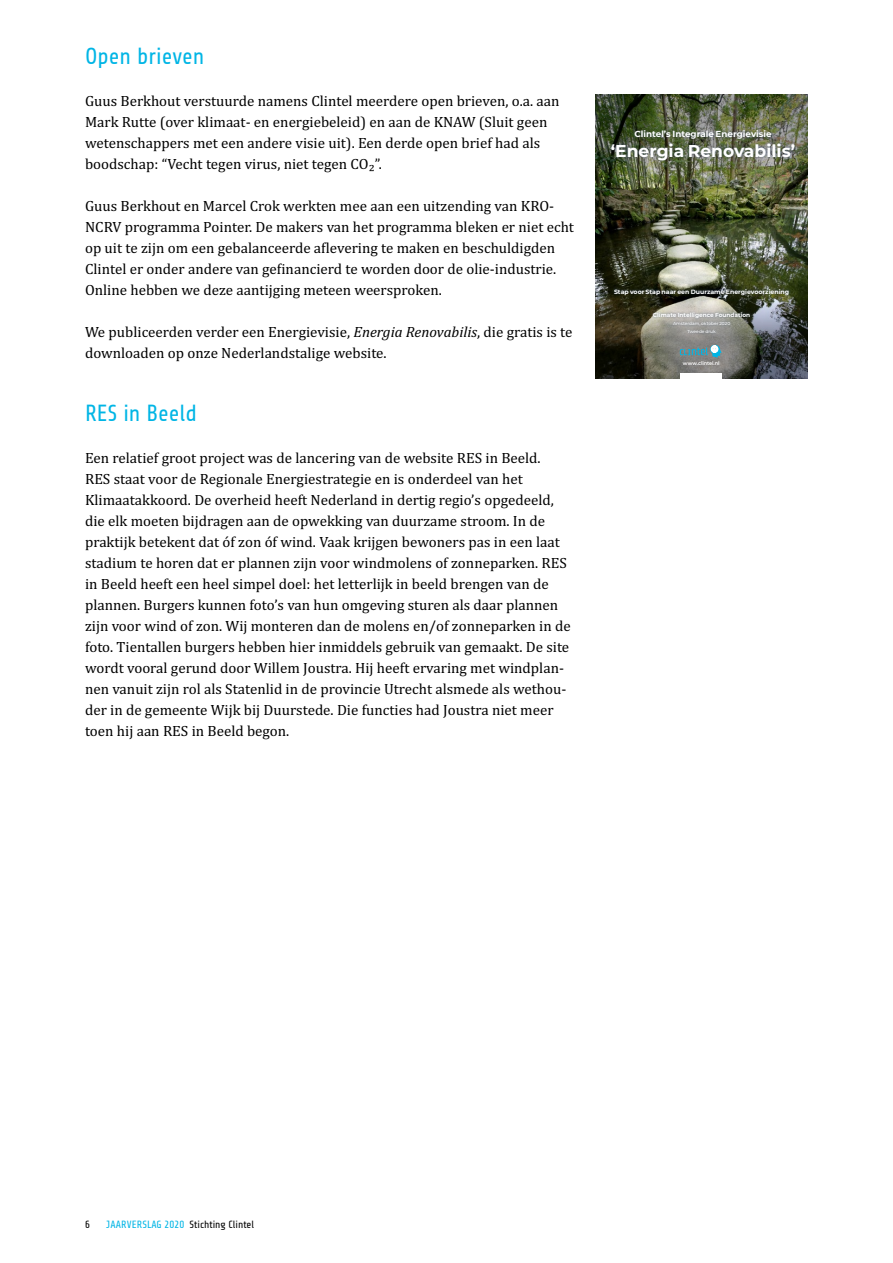
<style>
.page{position:relative;width:893px;height:1263px;background:#fff}
.page>*{position:absolute;margin:0;border:0;box-sizing:border-box;transform-origin:0 0}
.t1{font:23.25px "Share";color:#00b5e5}
.t2{font:700 17.1px "Montserrat";color:#fff}
.t3{font:15px/21px "Cambria";color:#000}
.t4{font:10.5px "Share Tech";color:#000}
.t5{font:10.5px "Share Tech";color:#00b5e5}
.t6{font:700 8.7px "Montserrat";color:#fff}
.t7{font:700 6.15px "Montserrat";color:#fff}
.t8{font:700 5.85px "Montserrat";color:#fff}
.t9{font:600 5.1px "Montserrat";letter-spacing:-.02em;color:#fff}
.t10{font:500 4.35px/7.9px "Montserrat";color:#fff;text-align:center}
.s1{font-style:italic}
.s2{color:#00b5e5}
</style>
<div class="page">
<img style="left:595px;top:218px;width:213px;height:60px">
<svg style="left:595px;top:278px;width:213px;height:101px;background:#47493e"></svg>
<svg style="left:680px;top:344px;width:41px;height:14px"></svg>
<img style="left:595px;top:95px;width:213px;height:123px">
<div style="left:609px;top:128px;width:188px;height:35px;background:#365077;opacity:.5"></div>
<div style="left:612px;top:287px;width:179px;height:49px;background:#365077;opacity:.5"></div>
<div style="left:681px;top:373px;width:41px;height:6px;background:#fff"></div>
<h1 class="t1" style="left:85px;top:44px;width:121px">Open brieven</h1>
<p class="t3" style="left:85px;top:90px;width:476px">Guus Berkhout verstuurde namens Clintel meerdere open brieven, o.a. aan Mark Rutte (over klimaat- en energiebeleid) en aan de KNAW (Sluit geen wetenschappers met een andere visie uit). Een derde open brief had als boodschap: “Vecht tegen virus, niet tegen CO2”.</p>
<p class="t3" style="left:85px;top:195px;width:490px">Guus Berkhout en Marcel Crok werkten mee aan een uitzending van KRO-NCRV programma Pointer. De makers van het programma bleken er niet echt op uit te zijn om een gebalanceerde aflevering te maken en beschuldigden Clintel er onder andere van gefinancierd te worden door de olie-industrie.<br>Online hebben we deze aantijging meteen weersproken.</p>
<p class="t3" style="left:85px;top:321px;width:489px">We publiceerden verder een Energievisie, <span class="s1">Energia Renovabilis</span>, die gratis is te downloaden op onze Nederlandstalige website.</p>
<h1 class="t1" style="left:85px;top:401px;width:113px">RES in Beeld</h1>
<p class="t3" style="left:85px;top:447px;width:487px">Een relatief groot project was de lancering van de website RES in Beeld.<br>RES staat voor de Regionale Energiestrategie en is onderdeel van het Klimaatakkoord. De overheid heeft Nederland in dertig regio’s opgedeeld, die elk moeten bijdragen aan de opwekking van duurzame stroom. In de praktijk betekent dat óf zon óf wind. Vaak krijgen bewoners pas in een laat stadium te horen dat er plannen zijn voor windmolens of zonneparken. RES in Beeld heeft een heel simpel doel: het letterlijk in beeld brengen van de plannen. Burgers kunnen foto’s van hun omgeving sturen als daar plannen zijn voor wind of zon. Wij monteren dan de molens en/of zonneparken in de foto. Tientallen burgers hebben hier inmiddels gebruik van gemaakt. De site wordt vooral gerund door Willem Joustra. Hij heeft ervaring met windplan&shy;nen vanuit zijn rol als Statenlid in de provincie Utrecht alsmede als wethou&shy;der in de gemeente Wijk bij Duurstede. Die functies had Joustra niet meer toen hij aan RES in Beeld begon.</p>
<p class="t6" style="left:634px;top:128px;width:139px">Clintel’s Integrale Energievisie</p>
<p class="t2" style="left:611px;top:139px;width:186px">‘Energia Renovabilis’</p>
<p class="t7" style="left:614px;top:287px;width:177px">Stap voor Stap naar een Duurzame Energievoorziening</p>
<p class="t8" style="left:653px;top:311px;width:99px">Climate Intelligence Foundation</p>
<p class="t10" style="left:673px;top:320px;width:59px">Amsterdam, oktober 2020<br>Tweede druk</p>
<p class="t9" style="left:683px;top:359px;width:38px">www.clintel.nl</p>
<p class="t4" style="left:85px;top:1219px;width:6px">6</p>
<p class="t5" style="left:106px;top:1219px;width:6px">JAARVERSLAG</p>
<p class="t4" style="left:165px;top:1219px;width:91px"><span class="s2">2020</span> STICHTING CLINTEL</p>
</div>
